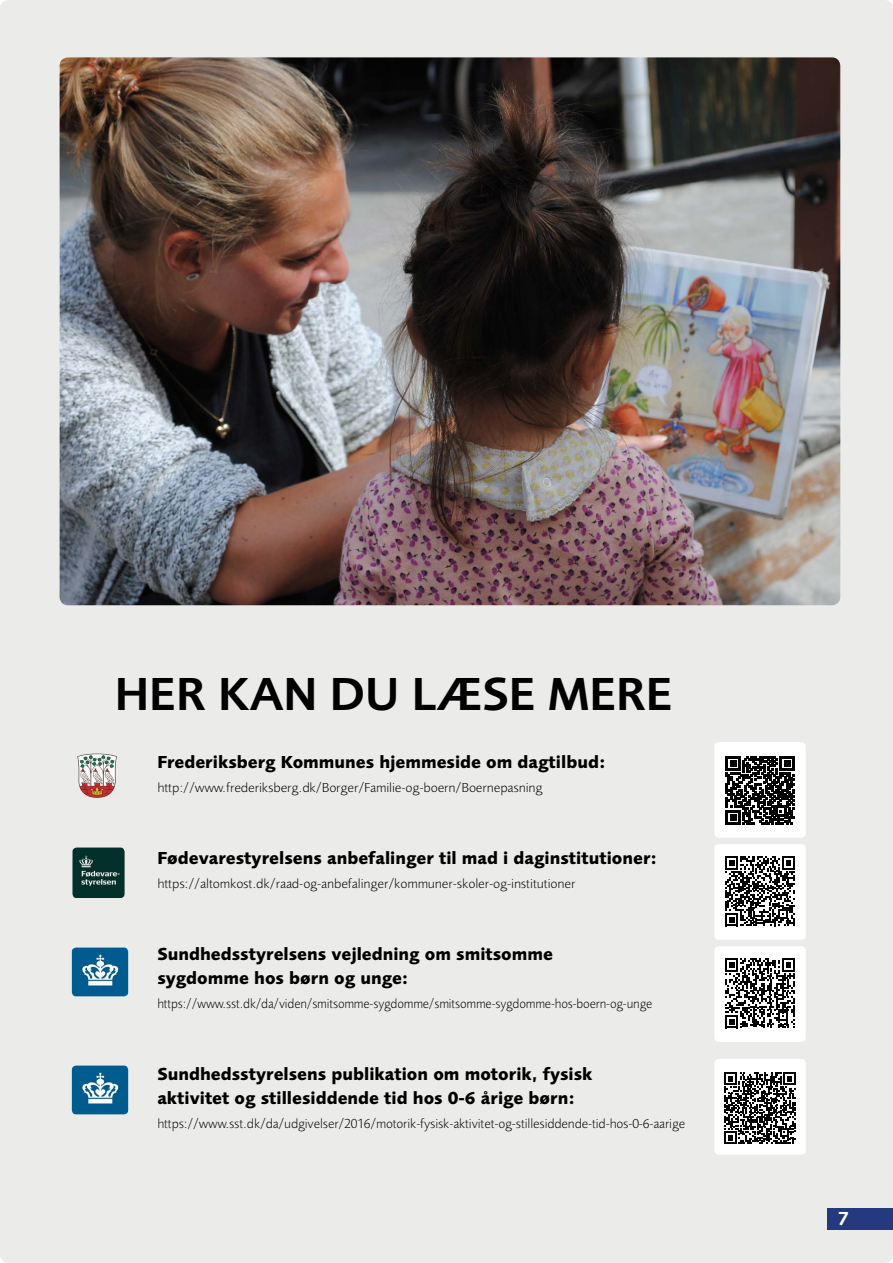
<style>
.page{position:relative;width:893px;height:1263px;background:#ebecea}
.page>*{position:absolute;margin:0;border:0;box-sizing:border-box;transform-origin:0 0}
.t1{font:48px "Foundry Sans Demi";color:#000}
.t2{font:19.5px "Foundry Sans Demi";color:#fff}
.t3{font:700 18px/24px "Foundry Sans";color:#000}
.t4{font:300 13.5px "Foundry Sans";color:#000}
.t5{font:300 13.5px "Foundry Sans";color:#000;scale:.93 1}
</style>
<div class="page">
<img style="left:60px;top:57px;width:780px;height:548px">
<div style="left:827px;top:1208px;width:66px;height:21px;background:#253a7e"></div>
<img style="left:77px;top:753px;width:40px;height:45px">
<div style="left:714px;top:742px;width:92px;height:96px;background:#fff;border-radius:4px"></div>
<svg style="left:726px;top:756px;width:68px;height:68px"></svg>
<img style="left:72px;top:847px;width:53px;height:51px">
<div style="left:714px;top:844px;width:92px;height:96px;background:#fff;border-radius:4px"></div>
<svg style="left:725px;top:856px;width:70px;height:70px"></svg>
<img style="left:72px;top:947px;width:56px;height:49px">
<div style="left:714px;top:946px;width:92px;height:96px;background:#fff;border-radius:4px"></div>
<svg style="left:725px;top:958px;width:70px;height:70px"></svg>
<img style="left:72px;top:1065px;width:56px;height:49px">
<div style="left:714px;top:1059px;width:92px;height:95px;background:#fff;border-radius:4px"></div>
<svg style="left:724px;top:1072px;width:72px;height:72px"></svg>
<h1 class="t1" style="left:115px;top:666px;width:559px">HER KAN DU LÆSE MERE</h1>
<p class="t3" style="left:157px;top:750px;width:450px">Frederiksberg Kommunes hjemmeside om dagtilbud:</p>
<p class="t4" style="left:157px;top:780px;width:387px">http://www.frederiksberg.dk/Borger/Familie-og-boern/Boernepasning</p>
<p class="t3" style="left:157px;top:846px;width:501px">Fødevarestyrelsens anbefalinger til mad i daginstitutioner:</p>
<p class="t4" style="left:157px;top:876px;width:420px">https://altomkost.dk/raad-og-anbefalinger/kommuner-skoler-og-institutioner</p>
<p class="t3" style="left:157px;top:942px;width:397px">Sundhedsstyrelsens vejledning om smitsomme sygdomme hos børn og unge:</p>
<p class="t5" style="left:157px;top:996px;width:534px">https://www.sst.dk/da/viden/smitsomme-sygdomme/smitsomme-sygdomme-hos-boern-og-unge</p>
<p class="t3" style="left:157px;top:1062px;width:437px">Sundhedsstyrelsens publikation om motorik, fysisk aktivitet og stillesiddende tid hos 0-6 årige børn:</p>
<p class="t4" style="left:157px;top:1116px;width:529px">https://www.sst.dk/da/udgivelser/2016/motorik-fysisk-aktivitet-og-stillesiddende-tid-hos-0-6-aarige</p>
<p class="t2" style="left:838px;top:1207px;width:13px">7</p>
</div>
